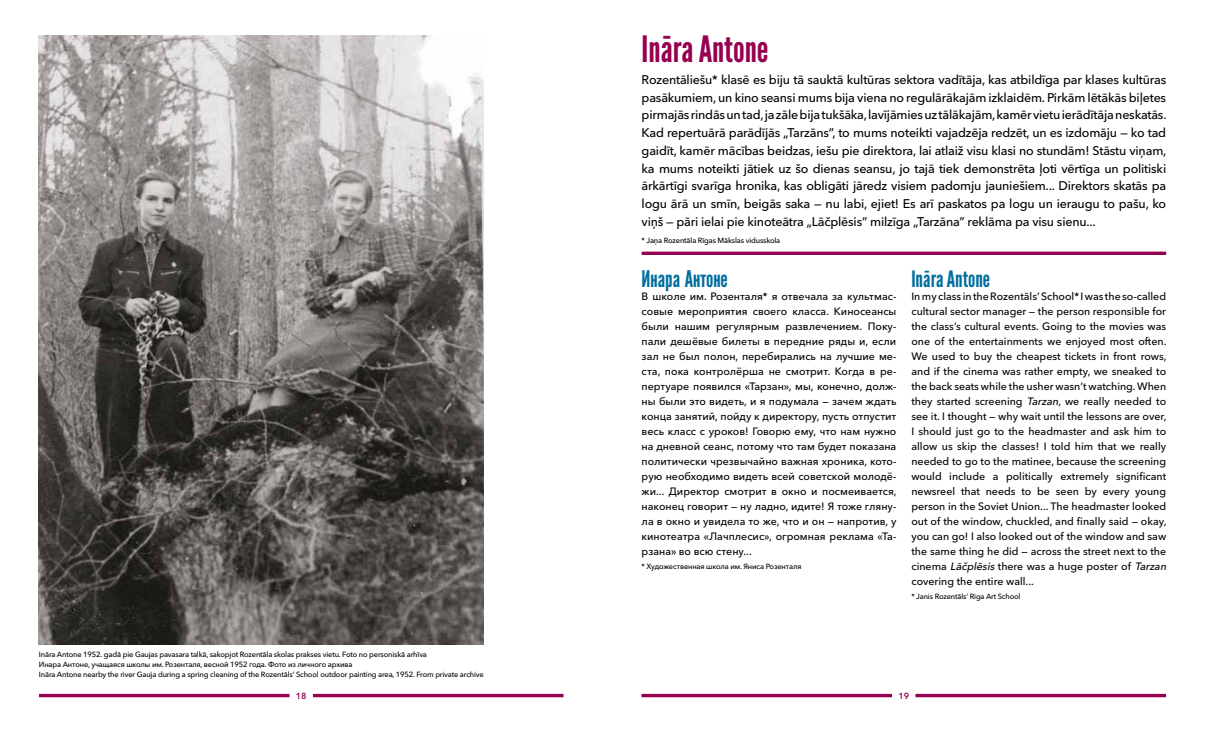
<style>
.page{position:relative;width:1205px;height:730px;background:#fff}
.page>*{position:absolute;margin:0;border:0;box-sizing:border-box;transform-origin:0 0}
.t1{font:36.25px "League Gothic";color:#960050}
.t2{font:22.5px "League Gothic";color:#006e9d}
.t3{font:22.5px "League Gothic";color:#006e9d}
.t4{font:500 12.5px/17.8px "Avenir Next Cyr";letter-spacing:-.015em;color:#000;text-align:justify}
.t5{font:500 10.62px/15px "Avenir Next Cyr";color:#000;text-align:justify}
.t6{font:600 8.75px "Avenir Next LT Pro";color:#960050}
.t7{font:500 7.5px/10px "Avenir Next Cyr";letter-spacing:-.02em;color:#000}
.s1{font-style:italic}
</style>
<div class="page">
<hr style="left:39px;top:694px;width:250px;height:3px;background:#960050">
<hr style="left:313px;top:694px;width:250px;height:3px;background:#960050">
<hr style="left:641px;top:694px;width:251px;height:3px;background:#960050">
<hr style="left:915px;top:694px;width:251px;height:3px;background:#960050">
<img style="left:39px;top:35px;width:444px;height:609px">
<hr style="left:642px;top:252px;width:524px;height:3px;background:#960050">
<h1 class="t1" style="left:642px;top:28px;width:128px">Ināra Antone</h1>
<p class="t4" style="left:642px;top:71px;width:526px">Rozentāliešu* klasē es biju tā sauktā kultūras sektora vadītāja, kas atbildīga par klases kultūras pasākumiem, un kino seansi mums bija viena no regulārākajām izklaidēm. Pirkām lētākās biļetes pirmajās rindās un tad, ja zāle bija tukšāka, lavījāmies uz tālākajām, kamēr vietu ierādītāja neskatās.<br>Kad repertuārā parādījās „Tarzāns”, to mums noteikti vajadzēja redzēt, un es izdomāju — ko tad gaidīt, kamēr mācības beidzas, iešu pie direktora, lai atlaiž visu klasi no stundām! Stāstu viņam, ka mums noteikti jātiek uz šo dienas seansu, jo tajā tiek demonstrēta ļoti vērtīga un politiski ārkārtīgi svarīga hronika, kas obligāti jāredz visiem padomju jauniešiem... Direktors skatās pa logu ārā un smīn, beigās saka — nu labi, ejiet! Es arī paskatos pa logu un ieraugu to pašu, ko viņš — pāri ielai pie kinoteātra „Lāčplēsis” milzīga „Tarzāna” reklāma pa visu sienu...</p>
<p class="t7" style="left:642px;top:235px;width:140px">* Jaņa Rozentāla Rīgas Mākslas vidusskola</p>
<p class="t7" style="left:39px;top:649px;width:446px">Ināra Antone 1952. gadā pie Gaujas pavasara talkā, sakopjot Rozentāla skolas prakses vietu. Foto no personiskā arhīva<br>Инара Антоне, учащаяся школы им. Розенталя, весной 1952 года. Фото из личного архива<br>Ināra Antone nearby the river Gauja during a spring cleaning of the Rozentāls’ School outdoor painting area, 1952. From private archive</p>
<h2 class="t2" style="left:642px;top:266px;width:88px">Инара Антоне</h2>
<p class="t5" style="left:642px;top:289px;width:257px">В школе им. Розенталя* я отвечала за культмас&shy;совые мероприятия своего класса. Киносеансы были нашим регулярным развлечением. Поку&shy;пали дешёвые билеты в передние ряды и, если зал не был полон, перебирались на лучшие ме&shy;ста, пока контролёрша не смотрит. Когда в ре&shy;пертуаре появился «Тарзан», мы, конечно, долж&shy;ны были это видеть, и я подумала — зачем ждать конца занятий, пойду к директору, пусть отпустит весь класс с уроков! Говорю ему, что нам нужно на дневной сеанс, потому что там будет показана политически чрезвычайно важная хроника, кото&shy;рую необходимо видеть всей советской молодё&shy;жи... Директор смотрит в окно и посмеивается, наконец говорит — ну ладно, идите! Я тоже гляну&shy;ла в окно и увидела то же, что и он — напротив, у кинотеатра «Лачплесис», огромная реклама «Та&shy;рзана» во всю стену...</p>
<p class="t7" style="left:642px;top:561px;width:161px">* Художественная школа им. Яниса Розенталя</p>
<h2 class="t3" style="left:911px;top:266px;width:80px">Ināra Antone</h2>
<p class="t5" style="left:911px;top:289px;width:258px;text-align:left">In my class in the Rozentāls’ School* I was the so-called cultural sector manager — the person responsible for the class’s cultural events. Going to the movies was one of the entertainments we enjoyed most often.<br>We used to buy the cheapest tickets in front rows, and if the cinema was rather empty, we sneaked to the back seats while the usher wasn’t watching. When they started screening <span class="s1">Tarzan</span>, we really needed to see it. I thought — why wait until the lessons are over, I should just go to the headmaster and ask him to allow us skip the classes! I told him that we really needed to go to the matinee, because the screening would include a politically extremely significant newsreel that needs to be seen by every young person in the Soviet Union... The headmaster looked out of the window, chuckled, and finally said — okay, you can go! I also looked out of the window and saw the same thing he did — across the street next to the cinema <span class="s1">Lāčplēsis</span> there was a huge poster of <span class="s1">Tarzan </span>covering the entire wall...</p>
<p class="t7" style="left:911px;top:591px;width:111px">* Janis Rozentāls’ Riga Art School</p>
<p class="t6" style="left:296px;top:690px;width:12px">18</p>
<p class="t6" style="left:898px;top:690px;width:12px">19</p>
</div>
